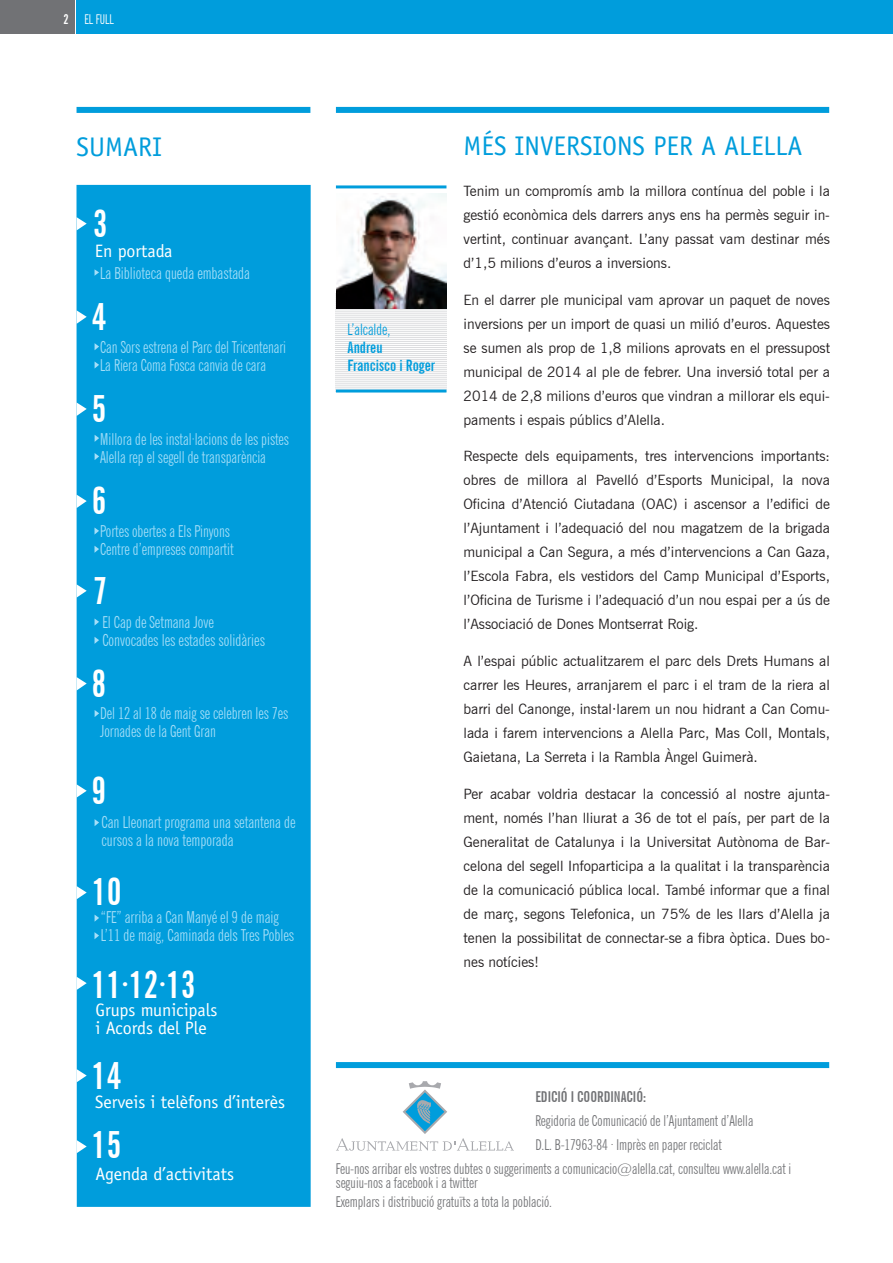
<style>
.page{position:relative;width:893px;height:1263px;background:#fff}
.page>*{position:absolute;margin:0;border:0;box-sizing:border-box;transform-origin:0 0}
.t1{font:700 extra-condensed 37.5px/69.2px "News Gothic BT";color:#fff}
.t2{font:27px "Officina Sans";color:#009ddc}
.t3{font:18px/18px "Officina Sans";letter-spacing:-.005em;color:#fff}
.t4{font:extra-condensed 16.5px/18px "News Gothic BT";color:#a4def8}
.t5{font:700 extra-condensed 15.75px/18px "News Gothic BT";color:#009ddc}
.t6{font:extra-condensed 15.75px "News Gothic BT";color:#009ddc}
.t7{font:extra-condensed 15px/24px "News Gothic BT";color:#717275}
.t8{font:700 extra-condensed 15px "News Gothic BT";color:#717275}
.t9{font:14.25px/24px "News Gothic BT";color:#231f20;text-align:justify}
.t10{font:extra-condensed 13.5px "News Gothic BT";color:#fff}
.s1{font-weight:700}
</style>
<div class="page">
<div style="left:0;top:0;width:75px;height:34px;background:#717275"></div>
<hr style="left:336px;top:309px;width:110px;height:1px;background:#dcdddf">
<hr style="left:336px;top:311px;width:110px;height:1px;background:#dcdddf">
<hr style="left:336px;top:313px;width:110px;height:1px;background:#dcdddf">
<hr style="left:336px;top:315px;width:110px;height:1px;background:#dcdddf">
<hr style="left:336px;top:317px;width:110px;height:1px;background:#dcdddf">
<hr style="left:336px;top:319px;width:110px;height:1px;background:#dcdddf">
<hr style="left:336px;top:321px;width:110px;height:1px;background:#dcdddf">
<hr style="left:336px;top:323px;width:110px;height:1px;background:#dcdddf">
<hr style="left:336px;top:325px;width:110px;height:1px;background:#dcdddf">
<hr style="left:336px;top:327px;width:110px;height:1px;background:#dcdddf">
<hr style="left:336px;top:329px;width:110px;height:1px;background:#dcdddf">
<hr style="left:336px;top:331px;width:110px;height:1px;background:#dcdddf">
<hr style="left:336px;top:333px;width:110px;height:1px;background:#dcdddf">
<hr style="left:336px;top:335px;width:110px;height:1px;background:#dcdddf">
<hr style="left:336px;top:337px;width:110px;height:1px;background:#dcdddf">
<hr style="left:336px;top:339px;width:110px;height:1px;background:#dcdddf">
<hr style="left:336px;top:341px;width:110px;height:1px;background:#dcdddf">
<hr style="left:336px;top:343px;width:110px;height:1px;background:#dcdddf">
<hr style="left:336px;top:345px;width:110px;height:1px;background:#dcdddf">
<hr style="left:336px;top:347px;width:110px;height:1px;background:#dcdddf">
<hr style="left:336px;top:349px;width:110px;height:1px;background:#dcdddf">
<hr style="left:336px;top:351px;width:110px;height:1px;background:#dcdddf">
<hr style="left:336px;top:353px;width:110px;height:1px;background:#dcdddf">
<hr style="left:336px;top:355px;width:110px;height:1px;background:#dcdddf">
<hr style="left:336px;top:357px;width:110px;height:1px;background:#dcdddf">
<hr style="left:336px;top:359px;width:110px;height:1px;background:#dcdddf">
<hr style="left:336px;top:361px;width:110px;height:1px;background:#dcdddf">
<hr style="left:336px;top:363px;width:110px;height:1px;background:#dcdddf">
<hr style="left:336px;top:365px;width:110px;height:1px;background:#dcdddf">
<hr style="left:336px;top:367px;width:110px;height:1px;background:#dcdddf">
<hr style="left:336px;top:369px;width:110px;height:1px;background:#dcdddf">
<hr style="left:336px;top:371px;width:110px;height:1px;background:#dcdddf">
<hr style="left:336px;top:373px;width:110px;height:1px;background:#dcdddf">
<hr style="left:336px;top:375px;width:110px;height:1px;background:#dcdddf">
<hr style="left:336px;top:377px;width:110px;height:1px;background:#dcdddf">
<hr style="left:336px;top:379px;width:110px;height:1px;background:#dcdddf">
<hr style="left:336px;top:381px;width:110px;height:1px;background:#dcdddf">
<hr style="left:336px;top:383px;width:110px;height:1px;background:#dcdddf">
<hr style="left:336px;top:385px;width:110px;height:1px;background:#dcdddf">
<hr style="left:336px;top:387px;width:110px;height:1px;background:#dcdddf">
<hr style="left:336px;top:389px;width:110px;height:1px;background:#dcdddf">
<hr style="left:336px;top:390px;width:110px;height:2px;background:#009ddc">
<hr style="left:336px;top:185px;width:110px;height:3px;background:#009ddc">
<img style="left:336px;top:194px;width:110px;height:114px">
<div style="left:77px;top:0;width:816px;height:34px;background:#009ddc"></div>
<div style="left:77px;top:107px;width:233px;height:6px;background:#009ddc"></div>
<div style="left:336px;top:107px;width:493px;height:6px;background:#009ddc"></div>
<svg style="left:337px;top:1081px;width:176px;height:69px"></svg>
<div style="left:336px;top:1062px;width:493px;height:6px;background:#009ddc"></div>
<div style="left:77px;top:185px;width:234px;height:1022px;background:#009ddc"></div>
<svg style="left:77px;top:977px;width:10px;height:13px"></svg>
<svg style="left:77px;top:1069px;width:10px;height:13px"></svg>
<svg style="left:77px;top:1140px;width:10px;height:13px"></svg>
<svg style="left:95px;top:819px;width:4px;height:7px"></svg>
<svg style="left:77px;top:784px;width:10px;height:13px"></svg>
<svg style="left:95px;top:269px;width:4px;height:7px"></svg>
<svg style="left:77px;top:217px;width:10px;height:13px"></svg>
<svg style="left:95px;top:915px;width:4px;height:6px"></svg>
<svg style="left:77px;top:886px;width:10px;height:13px"></svg>
<svg style="left:95px;top:932px;width:4px;height:7px"></svg>
<svg style="left:77px;top:402px;width:10px;height:14px"></svg>
<svg style="left:95px;top:435px;width:4px;height:7px"></svg>
<svg style="left:95px;top:453px;width:4px;height:7px"></svg>
<svg style="left:95px;top:528px;width:4px;height:6px"></svg>
<svg style="left:95px;top:546px;width:4px;height:7px"></svg>
<svg style="left:77px;top:495px;width:10px;height:13px"></svg>
<svg style="left:95px;top:710px;width:4px;height:7px"></svg>
<svg style="left:77px;top:677px;width:10px;height:13px"></svg>
<svg style="left:77px;top:584px;width:10px;height:14px"></svg>
<svg style="left:95px;top:619px;width:4px;height:6px"></svg>
<svg style="left:95px;top:637px;width:4px;height:7px"></svg>
<svg style="left:95px;top:343px;width:4px;height:7px"></svg>
<svg style="left:77px;top:310px;width:10px;height:14px"></svg>
<svg style="left:95px;top:362px;width:4px;height:6px"></svg>
<p class="t10" style="left:63px;top:11px;width:52px"><span class="s1">2</span> EL FULL</p>
<h2 class="t2" style="left:77px;top:131px;width:87px">SUMARI</h2>
<h1 class="t1" style="left:93px;top:189px;width:16px">3</h1>
<p class="t3" style="left:95px;top:242px;width:79px">En portada</p>
<p class="t4" style="left:100px;top:264px;width:151px">La Biblioteca queda embastada</p>
<h1 class="t1" style="left:92px;top:282px;width:16px">4</h1>
<p class="t4" style="left:100px;top:338px;width:188px">Can Sors estrena el Parc del Tricentenari<br>La Riera Coma Fosca canvia de cara</p>
<h1 class="t1" style="left:92px;top:374px;width:16px">5</h1>
<p class="t4" style="left:100px;top:430px;width:190px">Millora de les instal·lacions de les pistes<br>Alella rep el segell de transparència</p>
<h1 class="t1" style="left:92px;top:466px;width:16px">6</h1>
<p class="t4" style="left:100px;top:522px;width:135px">Portes obertes a Els Pinyons<br>Centre d’empreses compartit</p>
<h1 class="t1" style="left:93px;top:556px;width:16px">7</h1>
<p class="t4" style="left:102px;top:613px;width:164px">El Cap de Setmana Jove<br>Convocades les estades solidàries</p>
<h1 class="t1" style="left:92px;top:649px;width:16px">8</h1>
<p class="t4" style="left:100px;top:704px;width:190px">Del 12 al 18 de maig se celebren les 7es<br>Jornades de la Gent Gran</p>
<h1 class="t1" style="left:92px;top:756px;width:16px">9</h1>
<p class="t4" style="left:102px;top:813px;width:196px">Can Lleonart programa una setantena de cursos a la nova temporada</p>
<h1 class="t1" style="left:92px;top:856px;width:31px">10</h1>
<p class="t4" style="left:101px;top:908px;width:195px">“FE” arriba a Can Manyé el 9 de maig<br>L’11 de maig, Caminada dels Tres Pobles</p>
<h1 class="t1" style="left:92px;top:950px;width:106px">11·12·13</h1>
<p class="t3" style="left:95px;top:1001px;width:123px">Grups municipals i Acords del Ple</p>
<h1 class="t1" style="left:92px;top:1041px;width:31px">14<br>15</h1>
<p class="t3" style="left:95px;top:1164px;width:140px">Agenda d’activitats</p>
<p class="t3" style="left:95px;top:1093px;width:191px">Serveis i telèfons d’interès</p>
<p class="t6" style="left:348px;top:320px;width:44px">L’alcalde,</p>
<p class="t5" style="left:348px;top:338px;width:89px">Andreu<br>Francisco i Roger</p>
<h2 class="t2" style="left:463px;top:130px;width:103px">Més inversi</h2>
<h2 class="t2" style="left:602px;top:130px;width:65px">ons per</h2>
<h2 class="t2" style="left:701px;top:130px;width:100px">a alella</h2>
<p class="t9" style="left:463px;top:179px;width:368px">Tenim un compromís amb la millora contínua del poble i la gestió econòmica dels darrers anys ens ha permès seguir in&shy;vertint, continuar avançant. L’any passat vam destinar més d’1,5 milions d’euros a inversions.</p>
<p class="t9" style="left:463px;top:287px;width:368px">En el darrer ple municipal vam aprovar un paquet de noves inversions per un import de quasi un milió d’euros. Aquestes se sumen als prop de 1,8 milions aprovats en el pressupost municipal de 2014 al ple de febrer. Una inversió total per a 2014 de 2,8 milions d’euros que vindran a millorar els equi&shy;paments i espais públics d’Alella.</p>
<p class="t9" style="left:463px;top:444px;width:368px">Respecte dels equipaments, tres intervencions importants: obres de millora al Pavelló d’Esports Municipal, la nova Oficina d’Atenció Ciutadana (OAC) i ascensor a l’edifici de l’Ajuntament i l’adequació del nou magatzem de la brigada municipal a Can Segura, a més d’intervencions a Can Gaza, l’Escola Fabra, els vestidors del Camp Municipal d’Esports, l’Oficina de Turisme i l’adequació d’un nou espai per a ús de l’Associació de Dones Montserrat Roig.</p>
<p class="t9" style="left:463px;top:649px;width:368px">A l’espai públic actualitzarem el parc dels Drets Humans al carrer les Heures, arranjarem el parc i el tram de la riera al barri del Canonge, instal·larem un nou hidrant a Can Comu&shy;lada i farem intervencions a Alella Parc, Mas Coll, Montals, Gaietana, La Serreta i la Rambla Àngel Guimerà.</p>
<p class="t9" style="left:463px;top:782px;width:368px">Per acabar voldria destacar la concessió al nostre ajunta&shy;ment, només l’han lliurat a 36 de tot el país, per part de la Generalitat de Catalunya i la Universitat Autònoma de Bar&shy;celona del segell Infoparticipa a la qualitat i la transparència de la comunicació pública local. També informar que a final de març, segons Telefonica, un 75% de les llars d’Alella ja tenen la possibilitat de connectar-se a fibra òptica. Dues bo&shy;nes notícies!</p>
<p class="t8" style="left:535px;top:1087px;width:112px">EDICIÓ I COORDINACIÓ:</p>
<p class="t7" style="left:535px;top:1108px;width:219px">Regidoria de Comunicació de l’Ajuntament d’Alella<br>D.L. B-17963-84 · Imprès en paper reciclat</p>
<p class="t7" style="left:336px;top:1162px;width:457px;line-height:13.5px">Feu-nos arribar els vostres dubtes o suggeriments a comunicacio@alella.cat, consulteu www.alella.cat i seguiu-nos a facebook i a twitter</p>
<p class="t7" style="left:336px;top:1189px;width:218px">Exemplars i distribució gratuïts a tota la població.</p>
</div>
